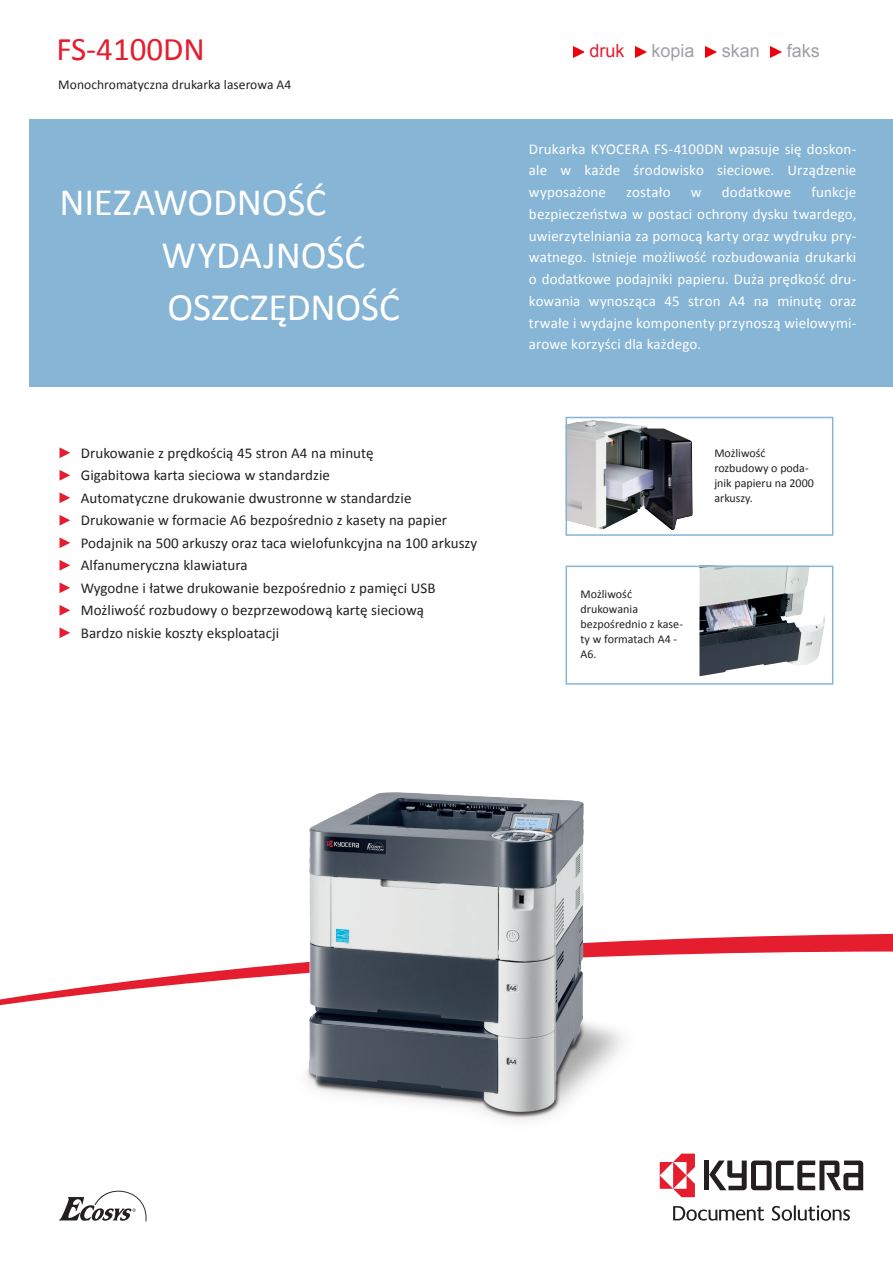
<style>
.page{position:relative;width:893px;height:1263px;background:#fff}
.page>*{position:absolute;margin:0;border:0;box-sizing:border-box;transform-origin:0 0}
.headline{font:39px/52.5px "Calibri";letter-spacing:-.005em;color:#fff}
.product_name{font:33px "Calibri";color:#e41d2f}
.t1{font:18px "Arial";color:#a0a1a5}
.t2{font:18px "Arial";color:#e41d2f}
.copy{font:15px/21.8px "Calibri";letter-spacing:.01em;color:#fff;text-align:justify}
.bullet{font:15px "Calibri";letter-spacing:.005em;color:#231f20}
.product_designation{font:13.5px "Calibri";letter-spacing:.005em;color:#231f20}
.t3{font:12px/15px "Calibri";color:#231f20}
</style>
<div class="page">
<div style="left:30px;top:119px;width:863px;height:268px;background:#87b5d5"></div>
<svg style="left:59px;top:1191px;width:87px;height:30px"></svg>
<div style="left:704px;top:1160px;width:5px;height:30px;background:#231f20"></div>
<svg style="left:709px;top:1160px;width:154px;height:30px"></svg>
<svg style="left:660px;top:1153px;width:35px;height:44px"></svg>
<svg style="left:772px;top:1205px;width:78px;height:16px"></svg>
<svg style="left:673px;top:1206px;width:91px;height:15px"></svg>
<svg style="left:0;top:933px;width:893px;height:73px"></svg>
<img style="left:251px;top:792px;width:391px;height:328px">
<img style="left:569px;top:420px;width:124px;height:110px">
<img style="left:699px;top:569px;width:126px;height:107px">
<svg style="left:573px;top:47px;width:11px;height:10px"></svg>
<svg style="left:635px;top:47px;width:11px;height:10px"></svg>
<svg style="left:706px;top:47px;width:10px;height:10px"></svg>
<svg style="left:771px;top:47px;width:10px;height:10px"></svg>
<div style="left:566px;top:417px;width:267px;height:119px;border:2px solid #87b5d5"></div>
<div style="left:566px;top:566px;width:267px;height:119px;border:2px solid #87b5d5"></div>
<svg style="left:60px;top:447px;width:10px;height:11px"></svg>
<svg style="left:60px;top:470px;width:10px;height:11px"></svg>
<svg style="left:60px;top:492px;width:10px;height:11px"></svg>
<svg style="left:60px;top:515px;width:10px;height:11px"></svg>
<svg style="left:60px;top:537px;width:10px;height:11px"></svg>
<svg style="left:60px;top:560px;width:10px;height:11px"></svg>
<svg style="left:60px;top:582px;width:10px;height:11px"></svg>
<svg style="left:60px;top:605px;width:10px;height:11px"></svg>
<svg style="left:60px;top:627px;width:10px;height:11px"></svg>
<p class="product_name" style="left:56px;top:26px;width:150px">FS-4100DN</p>
<p class="t2" style="left:589px;top:38px;width:37px">druk</p>
<p class="t1" style="left:652px;top:38px;width:45px">kopia</p>
<p class="t1" style="left:722px;top:39px;width:40px">skan</p>
<p class="t1" style="left:787px;top:38px;width:35px">faks</p>
<p class="product_designation" style="left:58px;top:75px;width:235px">Monochromatyczna drukarka laserowa A4</p>
<p class="headline" style="left:162px;top:175px;width:240px;text-indent:-102px">NIEZAWODNOŚĆ<br>WYDAJNOŚĆ<br>OSZCZĘDNOŚĆ</p>
<p class="bullet" style="left:81px;top:442px;width:294px">Drukowanie z prędkością 45 stron A4 na minutę</p>
<p class="bullet" style="left:81px;top:465px;width:251px">Gigabitowa karta sieciowa w standardzie</p>
<p class="bullet" style="left:81px;top:487px;width:332px">Automatyczne drukowanie dwustronne w standardzie</p>
<p class="bullet" style="left:81px;top:510px;width:368px">Drukowanie w formacie A6 bezpośrednio z kasety na papier</p>
<p class="bullet" style="left:81px;top:532px;width:398px">Podajnik na 500 arkuszy oraz taca wielofunkcyjna na 100 arkuszy</p>
<p class="bullet" style="left:81px;top:555px;width:168px">Alfanumeryczna klawiatura</p>
<p class="bullet" style="left:81px;top:577px;width:356px">Wygodne i łatwe drukowanie bezpośrednio z pamięci USB</p>
<p class="bullet" style="left:81px;top:600px;width:345px">Możliwość rozbudowy o bezprzewodową kartę sieciową</p>
<p class="bullet" style="left:81px;top:622px;width:200px">Bardzo niskie koszty eksploatacji</p>
<p class="copy" style="left:529px;top:137px;width:329px">Drukarka KYOCERA FS-4100DN wpasuje się doskon&shy;ale w każde środowisko sieciowe. Urządzenie wyposażone</p>
<p class="copy" style="left:529px;top:181px;width:329px;text-indent:282px">funkcje bezpieczeństwa w postaci ochrony dysku twardego, uwierzytelniania za pomocą karty oraz wydruku pry&shy;watnego. Istnieje możliwość rozbudowania drukarki o dodatkowe podajniki papieru. Duża prędkość dru&shy;kowania wynosząca 45 stron A4 na minutę oraz trwałe i wydajne komponenty przynoszą wielowymi&shy;arowe korzyści dla każdego.</p>
<p class="copy" style="left:626px;top:181px;width:46px">zostało</p>
<p class="copy" style="left:691px;top:181px;width:12px">w</p>
<p class="copy" style="left:722px;top:181px;width:71px">dodatkowe</p>
<p class="t3" style="left:714px;top:445px;width:53px">Możliwość</p>
<p class="t3" style="left:714px;top:460px;width:101px">rozbudowy o poda&shy;jnik papieru na 2000 arkuszy.</p>
<p class="t3" style="left:580px;top:586px;width:53px">Możliwość</p>
<p class="t3" style="left:580px;top:601px;width:104px">drukowania bezpośrednio z kase&shy;ty w formatach A4 -<br>A6.</p>
</div>
